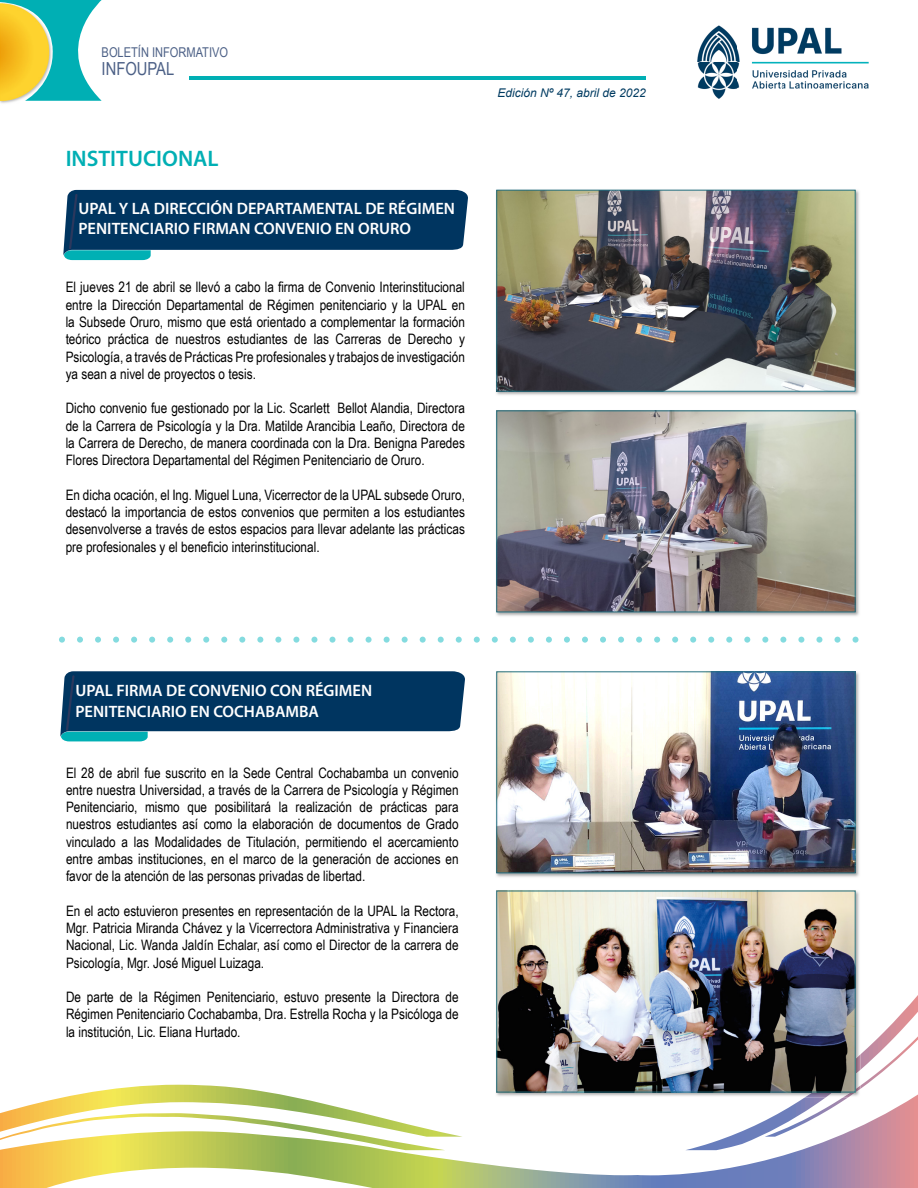
<style>
.page{position:relative;width:918px;height:1188px;background:#fff}
.page>*{position:absolute;margin:0;border:0;box-sizing:border-box;transform-origin:0 0}
.t1{font:600 22.5px "Myriad Pro";color:#00afb4}
.t2{font:18px "Arial Narrow";color:#4c6086}
.t3{font:600 16.5px/19.8px "Myriad Pro";color:#fff}
.t4{font:14.4px/17.2px "Arial Narrow";color:#000;text-align:justify}
.t5{font:13.5px "Arial Narrow";color:#4c6086}
.t6{font:italic 12px "Arial";color:#003b61}
</style>
<div class="page">
<svg style="left:0;top:1094px;width:685px;height:94px"></svg>
<svg style="left:685px;top:995px;width:233px;height:193px"></svg>
<hr style="left:190px;top:76px;width:456px;height:4px;background:#00afb4">
<svg style="left:0;top:0;width:102px;height:103px"></svg>
<img style="left:697px;top:25px;width:172px;height:74px">
<img style="left:496px;top:189px;width:363px;height:206px">
<img style="left:498px;top:192px;width:355px;height:198px">
<div style="left:496px;top:190px;width:359px;height:202px;border:1px solid #226f80"></div>
<svg style="left:63px;top:190px;width:405px;height:70px;background:#205276"></svg>
<img style="left:496px;top:410px;width:363px;height:206px">
<img style="left:498px;top:413px;width:355px;height:197px">
<div style="left:496px;top:411px;width:359px;height:201px;border:1px solid #226f80"></div>
<svg style="left:59px;top:637px;width:800px;height:6px"></svg>
<svg style="left:60px;top:671px;width:405px;height:70px;background:#205276"></svg>
<img style="left:496px;top:671px;width:363px;height:206px">
<img style="left:498px;top:674px;width:355px;height:197px">
<div style="left:496px;top:672px;width:359px;height:201px;border:1px solid #226f80"></div>
<img style="left:495px;top:890px;width:365px;height:207px">
<img style="left:805px;top:1054px;width:55px;height:43px">
<img style="left:498px;top:893px;width:355px;height:197px">
<p class="t5" style="left:102px;top:42px;width:128px">BOLETÍN INFORMATIVO</p>
<p class="t2" style="left:102px;top:56px;width:74px">INFOUPAL</p>
<h1 class="t1" style="left:66px;top:144px;width:155px">INSTITUCIONAL</h1>
<p class="t3" style="left:78px;top:199px;width:378px">UPAL Y LA DIRECCIÓN DEPARTAMENTAL DE RÉGIMEN<br>PENITENCIARIO FIRMAN CONVENIO EN ORURO</p>
<p class="t4" style="left:66px;top:278px;width:401px">El jueves 21 de abril se llevó a cabo la firma de Convenio Interinstitucional entre la Dirección Departamental de Régimen penitenciario y la UPAL en la Subsede Oruro, mismo que está orientado a complementar la formación teórico práctica de nuestros estudiantes de las Carreras de Derecho y Psicología, a través de Prácticas Pre profesionales y trabajos de investigación ya sean a nivel de proyectos o tesis.</p>
<p class="t4" style="left:66px;top:399px;width:401px">Dicho convenio fue gestionado por la Lic. Scarlett Bellot Alandia, Directora de la Carrera de Psicología y la Dra. Matilde Arancibia Leaño, Directora de la Carrera de Derecho, de manera coordinada con la Dra. Benigna Paredes Flores Directora Departamental del Régimen Penitenciario de Oruro.</p>
<p class="t4" style="left:66px;top:486px;width:401px">En dicha ocación, el Ing. Miguel Luna, Vicerrector de la UPAL subsede Oruro, destacó la importancia de estos convenios que permiten a los estudiantes desenvolverse a través de estos espacios para llevar adelante las prácticas pre profesionales y el beneficio interinstitucional.</p>
<p class="t6" style="left:497px;top:85px;width:150px">Edición Nº 47, abril de 2022</p>
<p class="t3" style="left:75px;top:679px;width:298px;line-height:21.3px">UPAL FIRMA DE CONVENIO CON RÉGIMEN<br>PENITENCIARIO EN COCHABAMBA</p>
<p class="t4" style="left:66px;top:763px;width:394px">El 28 de abril fue suscrito en la Sede Central Cochabamba un convenio entre nuestra Universidad, a través de la Carrera de Psicología y Régimen Penitenciario, mismo que posibilitará la realización de prácticas para nuestros estudiantes así como la elaboración de documentos de Grado vinculado a las Modalidades de Titulación, permitiendo el acercamiento entre ambas instituciones, en el marco de la generación de acciones en favor de la atención de las personas privadas de libertad.</p>
<p class="t4" style="left:66px;top:902px;width:394px">En el acto estuvieron presentes en representación de la UPAL la Rectora, Mgr. Patricia Miranda Chávez y la Vicerrectora Administrativa y Financiera Nacional, Lic. Wanda Jaldín Echalar, así como el Director de la carrera de Psicología, Mgr. José Miguel Luizaga.</p>
<p class="t4" style="left:66px;top:988px;width:394px">De parte de la Régimen Penitenciario, estuvo presente la Directora de Régimen Penitenciario Cochabamba, Dra. Estrella Rocha y la Psicóloga de la institución, Lic. Eliana Hurtado.</p>
</div>
